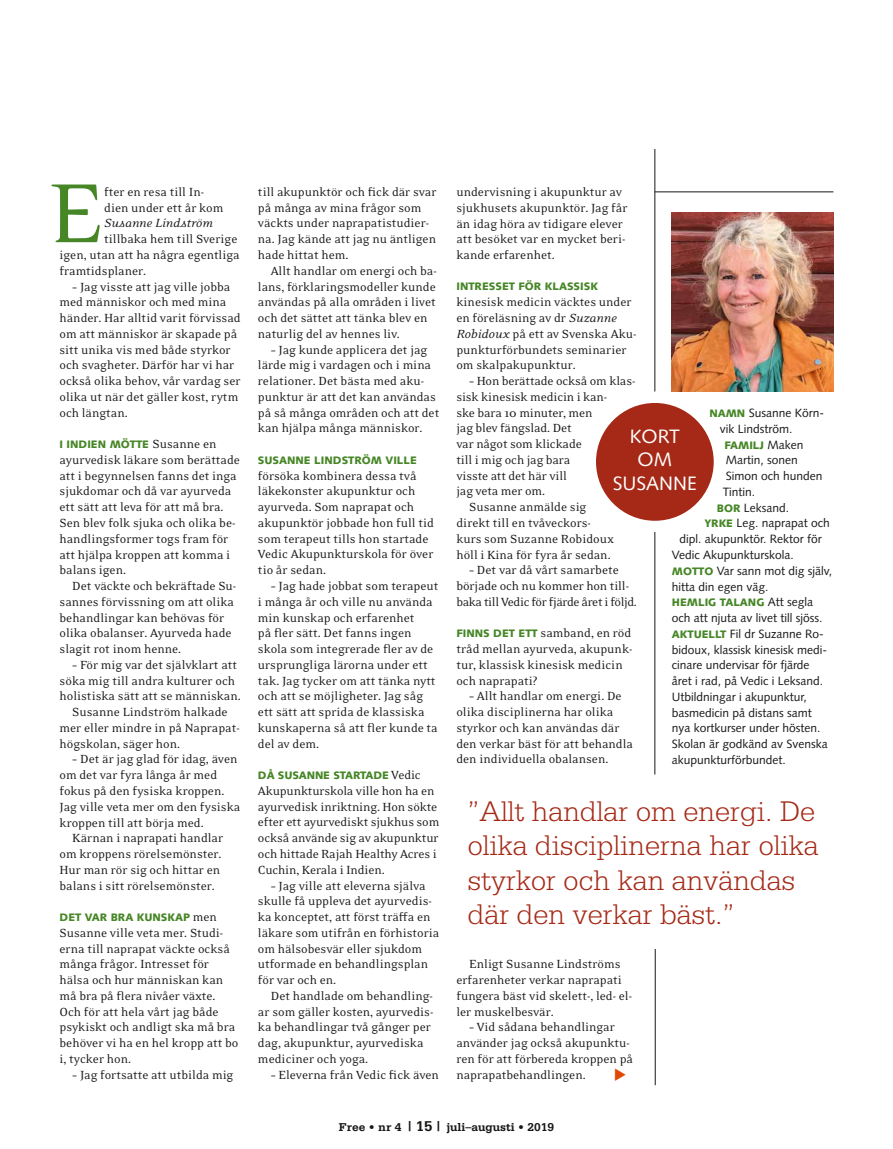
<style>
.page{position:relative;width:893px;height:1149px;background:#fff}
.page>*{position:absolute;margin:0;border:0;box-sizing:border-box;transform-origin:0 0}
.t1{font:96px "Eidetic Neo";color:#468626}
.t2{font:300 30px/34.5px "Serifa";color:#a52916}
.t3{font:19.35px/23.5px "Syntax";color:#fff;text-align:center}
.t4{font:13.5px/15.8px "Eidetic Neo";color:#181716}
.t5{font:italic 13.5px "Eidetic Neo";color:#181716}
.t6{font:12px/15.8px "Syntax";color:#181716}
.t7{font:700 12px "Serifa";color:#181716}
.t8{font:900 10.8px "Syntax";color:#468626}
.s1{font-family:"Eidetic Neo";font-weight:400;font-size:13.5px;color:#181716}
.s2{font-style:italic}
.s3{font-family:"Syntax";font-weight:900;font-size:10.8px;color:#468626}
.s4{font-weight:900;font-size:10.8px;color:#468626}
.s5{font-weight:400;font-size:12px;color:#181716}
.s6{font-size:15px}
</style>
<div class="page">
<img style="left:672px;top:213px;width:161px;height:178px">
<div style="left:596px;top:403px;width:118px;height:117px;background:#a52916;border-radius:50%"></div>
<hr style="left:654px;top:149px;width:1px;height:242px;background:#181716">
<hr style="left:654px;top:531px;width:1px;height:243px;background:#181716">
<hr style="left:655px;top:191px;width:178px;height:1px;background:#181716">
<hr style="left:655px;top:948px;width:1px;height:136px;background:#181716">
<h1 class="t1" style="left:49px;top:165px;width:57px">E</h1>
<p class="t4" style="left:104px;top:184px;width:121px">fter en resa till In&shy;dien under ett år kom</p>
<p class="t5" style="left:104px;top:216px;width:110px">Susanne Lindström</p>
<p class="t4" style="left:60px;top:231px;width:182px;text-indent:45px">tillbaka hem till Sverige igen, utan att ha några egentliga framtidsplaner.</p>
<p class="t4" style="left:60px;top:279px;width:183px;text-indent:13px">– Jag visste att jag ville jobba med människor och med mina händer. Har alltid varit förvissad om att människor är skapade på sitt unika vis med både styrkor och svagheter. Därför har vi har också olika behov, vår vardag ser olika ut när det gäller kost, rytm och längtan.</p>
<p class="t8" style="left:60px;top:438px;width:158px">I INDIEN MÖTTE <span class="s1">Susanne en</span></p>
<p class="t4" style="left:60px;top:452px;width:182px">ayurvedisk läkare som berättade att i begynnelsen fanns det inga sjukdomar och då var ayurveda ett sätt att leva för att må bra.<br>Sen blev folk sjuka och olika be&shy;handlingsformer togs fram för att hjälpa kroppen att komma i balans igen.</p>
<p class="t4" style="left:60px;top:578px;width:178px;text-indent:13px">Det väckte och bekräftade Su&shy;sannes förvissning om att olika behandlingar kan behövas för olika obalanser. Ayurveda hade slagit rot inom henne.</p>
<p class="t4" style="left:72px;top:657px;width:166px">– För mig var det självklart att</p>
<p class="t4" style="left:60px;top:672px;width:177px">söka mig till andra kulturer och</p>
<p class="t4" style="left:60px;top:688px;width:183px">holistiska sätt att se människan.</p>
<p class="t4" style="left:72px;top:704px;width:157px">Susanne Lindström halkade</p>
<p class="t4" style="left:60px;top:720px;width:182px">mer eller mindre in på Naprapat-</p>
<p class="t4" style="left:60px;top:735px;width:122px">högskolan, säger hon.</p>
<p class="t4" style="left:60px;top:751px;width:182px;text-indent:13px">– Det är jag glad för idag, även om det var fyra långa år med fokus på den fysiska kroppen.<br>Jag ville veta mer om den fysiska kroppen till att börja med.</p>
<p class="t4" style="left:60px;top:830px;width:165px;text-indent:13px">Kärnan i naprapati handlar om kroppens rörelsemönster.<br>Hur man rör sig och hittar en balans i sitt rörelsemönster.</p>
<p class="t8" style="left:60px;top:910px;width:159px">DET VAR BRA KUNSKAP <span class="s1">men</span></p>
<p class="t4" style="left:60px;top:924px;width:180px">Susanne ville veta mer. Studi&shy;erna till naprapat väckte också många frågor. Intresset för hälsa och hur människan kan må bra på flera nivåer växte.<br>Och för att hela vårt jag både psykiskt och andligt ska må bra behöver vi ha en hel kropp att bo i, tycker hon.</p>
<p class="t4" style="left:72px;top:1066px;width:163px">– Jag fortsatte att utbilda mig</p>
<p class="t4" style="left:258px;top:184px;width:180px">till akupunktör och fick där svar på många av mina frågor som väckts under naprapatistudier&shy;na. Jag kände att jag nu äntligen hade hittat hem.</p>
<p class="t4" style="left:258px;top:263px;width:180px;text-indent:13px">Allt handlar om energi och ba&shy;lans, förklaringsmodeller kunde användas på alla områden i livet och det sättet att tänka blev en naturlig del av hennes liv.</p>
<p class="t4" style="left:258px;top:342px;width:183px;text-indent:13px">– Jag kunde applicera det jag lärde mig i vardagen och i mina relationer. Det bästa med aku&shy;punktur är att det kan användas på så många områden och att det kan hjälpa många människor.</p>
<p class="t8" style="left:258px;top:453px;width:160px">SUSANNE LINDSTRÖM VILLE</p>
<p class="t4" style="left:258px;top:468px;width:178px">försöka kombinera dessa två läkekonster akupunktur och ayurveda. Som naprapat och akupunktör jobbade hon full tid som terapeut tills hon startade<br>Vedic Akupunkturskola för över tio år sedan.</p>
<p class="t4" style="left:258px;top:578px;width:182px;text-indent:13px">– Jag hade jobbat som terapeut i många år och ville nu använda min kunskap och erfarenhet<br>på fler sätt. Det fanns ingen skola som integrerade fler av de ursprungliga lärorna under ett tak. Jag tycker om att tänka nytt och att se möjligheter. Jag såg ett sätt att sprida de klassiska kunskaperna så att fler kunde ta del av dem.</p>
<p class="t8" style="left:258px;top:768px;width:164px">DÅ SUSANNE STARTADE <span class="s1">Vedic</span></p>
<p class="t4" style="left:258px;top:783px;width:183px">Akupunkturskola ville hon ha en ayurvedisk inriktning. Hon sökte efter ett ayurvediskt sjukhus som också använde sig av akupunktur och hittade Rajah Healthy Acres i<br>Cuchin, Kerala i Indien.</p>
<p class="t4" style="left:258px;top:877px;width:183px;text-indent:13px">– Jag ville att eleverna själva skulle få uppleva det ayurvedis&shy;ka konceptet, att först träffa en läkare som utifrån en förhistoria om hälsobesvär eller sjukdom utformade en behandlingsplan för var och en.</p>
<p class="t4" style="left:258px;top:987px;width:177px;text-indent:13px">Det handlade om behandling&shy;ar som gäller kosten, ayurvedis&shy;ka behandlingar två gånger per dag, akupunktur, ayurvediska mediciner och yoga.</p>
<p class="t4" style="left:271px;top:1066px;width:170px">– Eleverna från Vedic fick även</p>
<p class="t4" style="left:456px;top:184px;width:173px">undervisning i akupunktur av sjukhusets akupunktör. Jag får än idag höra av tidigare elever att besöket var en mycket beri&shy;kande erfarenhet.</p>
<p class="t8" style="left:456px;top:280px;width:143px">INTRESSET FÖR KLASSISK</p>
<p class="t4" style="left:456px;top:294px;width:181px">kinesisk medicin väcktes under en föreläsning av dr <span class="s2">Suzanne<br>Robidoux</span> på ett av Svenska Aku&shy;punkturförbundets seminarier om skalpakupunktur.</p>
<p class="t4" style="left:469px;top:373px;width:168px">– Hon berättade också om klas-</p>
<p class="t4" style="left:456px;top:389px;width:152px">sisk kinesisk medicin i kan-</p>
<p class="t4" style="left:456px;top:405px;width:138px">ske bara 10 minuter, men</p>
<p class="t4" style="left:456px;top:420px;width:117px">jag blev fängslad. Det</p>
<p class="t4" style="left:456px;top:436px;width:127px">var något som klickade</p>
<p class="t4" style="left:456px;top:452px;width:115px">till i mig och jag bara</p>
<p class="t4" style="left:456px;top:468px;width:112px">visste att det här vill</p>
<p class="t4" style="left:456px;top:483px;width:90px">jag veta mer om.</p>
<p class="t4" style="left:469px;top:499px;width:119px">Susanne anmälde sig</p>
<p class="t4" style="left:456px;top:515px;width:136px">direkt till en tvåveckors-</p>
<p class="t4" style="left:456px;top:531px;width:159px">kurs som Suzanne Robidoux</p>
<p class="t4" style="left:456px;top:546px;width:156px">höll i Kina för fyra år sedan.</p>
<p class="t4" style="left:456px;top:562px;width:182px;text-align:center">– Det var då vårt samarbete började och nu kommer hon till&shy;baka till Vedic för fjärde året i följd.</p>
<p class="t4" style="left:456px;top:625px;width:178px"><span class="s3">FINNS DET ETT</span> samband, en röd tråd mellan ayurveda, akupunk&shy;tur, klassisk kinesisk medicin och naprapati?</p>
<p class="t4" style="left:456px;top:688px;width:178px;text-indent:13px">– Allt handlar om energi. De olika disciplinerna har olika styrkor och kan användas där den verkar bäst för att behandla den individuella obalansen.</p>
<p class="t6" style="left:720px;top:405px;width:106px;text-indent:-10px"><span class="s4">NAMN</span> Susanne Körn&shy;vik Lindström.</p>
<p class="t8" style="left:724px;top:438px;width:81px">FAMILJ <span class="s5">Maken</span></p>
<p class="t6" style="left:726px;top:452px;width:74px">Martin, sonen</p>
<p class="t6" style="left:726px;top:468px;width:98px">Simon och hunden</p>
<p class="t6" style="left:723px;top:484px;width:34px">Tintin.</p>
<p class="t6" style="left:717px;top:499px;width:74px"><span class="s4">BOR</span> Leksand.</p>
<p class="t6" style="left:705px;top:515px;width:126px"><span class="s4">YRKE</span> Leg. naprapat och</p>
<p class="t6" style="left:679px;top:531px;width:144px">dipl. akupunktör. Rektor för</p>
<p class="t6" style="left:672px;top:547px;width:123px">Vedic Akupunkturskola.</p>
<p class="t6" style="left:672px;top:562px;width:162px"><span class="s4">MOTTO</span> Var sann mot dig själv,</p>
<p class="t6" style="left:672px;top:578px;width:98px">hitta din egen väg.</p>
<p class="t8" style="left:672px;top:596px;width:143px">HEMLIG TALANG <span class="s5">Att segla</span></p>
<p class="t6" style="left:672px;top:610px;width:158px">och att njuta av livet till sjöss.<br><span class="s4">AKTUELLT</span> Fil dr Suzanne Ro&shy;bidoux, klassisk kinesisk medi&shy;cinare undervisar för fjärde året i rad, på Vedic i Leksand.<br>Utbildningar i akupunktur, basmedicin på distans samt nya kortkurser under hösten.<br>Skolan är godkänd av Svenska akupunkturförbundet.</p>
<h3 class="t3" style="left:613px;top:424px;width:85px">KORT<br>OM<br>SUSANNE</h3>
<h2 class="t2" style="left:468px;top:793px;width:352px">”Allt handlar om energi. De olika disciplinerna har olika styrkor och kan användas där den verkar bäst.”</h2>
<p class="t4" style="left:456px;top:956px;width:177px;text-indent:13px">Enligt Susanne Lindströms erfarenheter verkar naprapati fungera bäst vid skelett-, led- el&shy;ler muskelbesvär.</p>
<p class="t4" style="left:456px;top:1019px;width:178px;text-indent:13px">– Vid sådana behandlingar använder jag också akupunktu&shy;ren för att förbereda kroppen på naprapatbehandlingen.</p>
<p class="t7" style="left:339px;top:1119px;width:217px">Free • nr 4 <span class="s6">| 15 |</span> juli–augusti • 2019</p>
</div>
